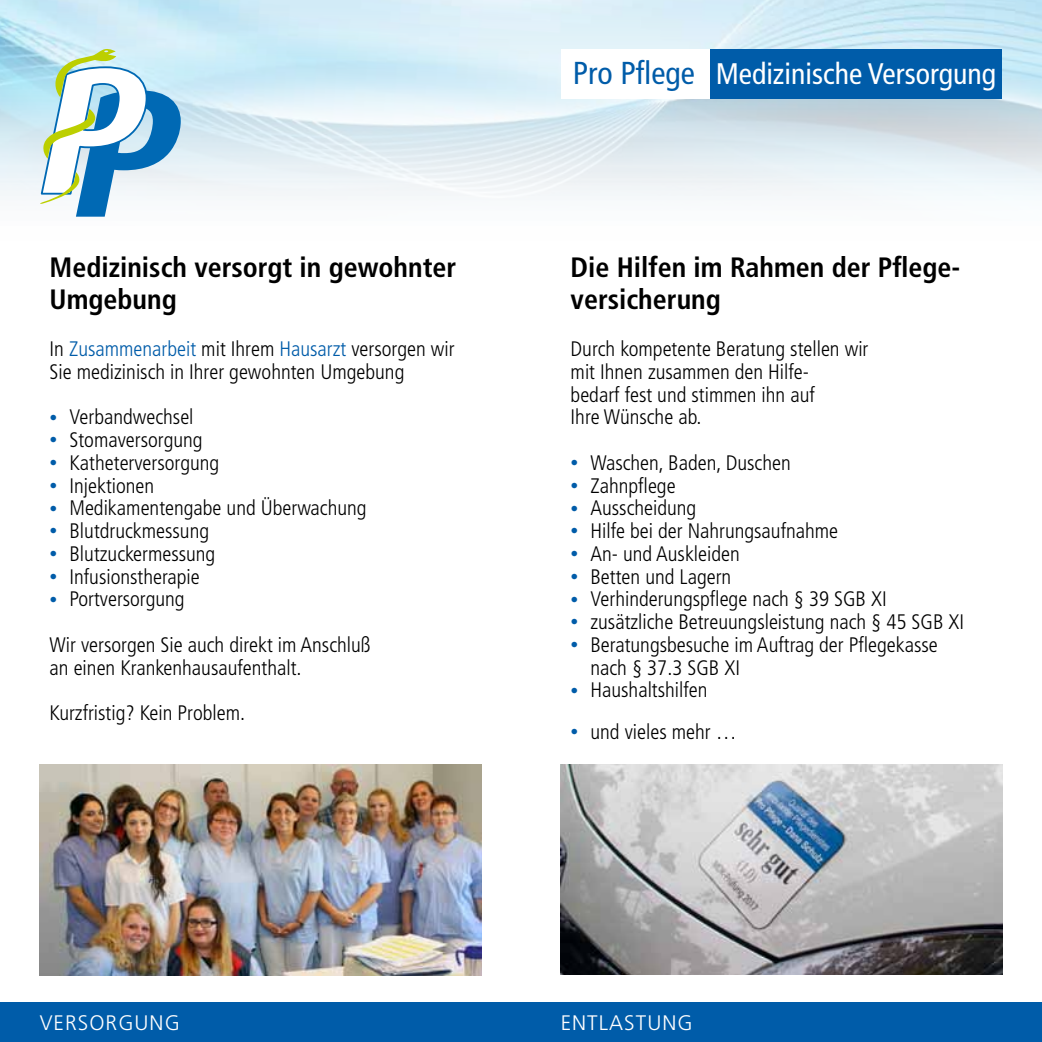
<style>
.page{position:relative;width:1042px;height:1042px;background:#fff}
.page>*{position:absolute;margin:0;border:0;box-sizing:border-box;transform-origin:0 0}
.t1{font:condensed 29.75px "Frutiger";color:#fff}
.t2{font:700 condensed 28px/31.5px "Frutiger";color:#000}
.t3{font:300 condensed 21px/22.8px "Frutiger";color:#000}
.t4{font:300 21px "Frutiger";letter-spacing:.05em;color:#fff}
.s1{color:#005ca9}
.s2{font-weight:700;font-stretch:normal;font-size:15.75px;color:#005ca9}
.s3{font-size:31.68px;color:#005ca9}
</style>
<div class="page">
<img style="left:0;top:0;width:1042px;height:196px">
<div style="left:0;top:1002px;width:1042px;height:40px;background:#005ca9"></div>
<div style="left:704px;top:50px;width:298px;height:49px;background:#005ca9"></div>
<div style="left:561px;top:50px;width:148px;height:49px;background:#fff"></div>
<img style="left:40px;top:764px;width:441px;height:211px">
<svg style="left:39px;top:48px;width:142px;height:169px"></svg>
<img style="left:561px;top:764px;width:441px;height:211px">
<h2 class="t2" style="left:50px;top:252px;width:408px">Medizinisch versorgt in gewohnter<br>Umgebung</h2>
<p class="t3" style="left:50px;top:338px;width:406px">In <span class="s1">Zusammenarbeit</span> mit Ihrem <span class="s1">Hausarzt</span> versorgen wir<br>Sie medizinisch in Ihrer gewohnten U mgebung</p>
<p class="t3" style="left:50px;top:406px;width:145px"><span class="s2">•</span> Verbandwechsel</p>
<p class="t3" style="left:50px;top:429px;width:154px"><span class="s2">•</span> Stomaversorgung</p>
<p class="t3" style="left:50px;top:451px;width:171px"><span class="s2">•</span> Katheterversorgung</p>
<p class="t3" style="left:50px;top:474px;width:106px"><span class="s2">•</span> Injektionen</p>
<p class="t3" style="left:50px;top:497px;width:318px"><span class="s2">•</span> Medikamentengabe und Überwachung</p>
<p class="t3" style="left:50px;top:520px;width:161px"><span class="s2">•</span> Blutdruckmessung</p>
<p class="t3" style="left:50px;top:542px;width:167px"><span class="s2">•</span> Blutzuckermessung</p>
<p class="t3" style="left:50px;top:565px;width:152px"><span class="s2">•</span> Infusionstherapie</p>
<p class="t3" style="left:50px;top:577px;width:322px;line-height:45.5px"><span class="s2">•</span> Portversorgung<br>Wir versorgen Sie auch direkt im Anschluß</p>
<p class="t3" style="left:50px;top:645px;width:253px;line-height:45.5px">an einen Krankenhausaufenthalt.<br>Kurzfristig? Kein Problem.</p>
<h1 class="t1" style="left:573px;top:56px;width:425px"><span class="s3">Pro Pflege</span> Medizinische Versorgung</h1>
<h2 class="t2" style="left:570px;top:252px;width:391px">Die Hilfen im Rahmen der Pflege&shy;versicherung</h2>
<p class="t3" style="left:570px;top:338px;width:299px">Durch kompetente Beratung stellen wir mit Ihnen zusammen den Hilfe-<br>bedarf fest und stimmen ihn auf<br>Ihre Wünsche ab.</p>
<p class="t3" style="left:570px;top:451px;width:222px"><span class="s2">•</span> Waschen, Baden, Duschen</p>
<p class="t3" style="left:570px;top:474px;width:107px"><span class="s2">•</span> Zahnpflege</p>
<p class="t3" style="left:570px;top:497px;width:127px"><span class="s2">•</span> Ausscheidung</p>
<p class="t3" style="left:570px;top:520px;width:269px"><span class="s2">•</span> Hilfe bei der Nahrungsaufnahme</p>
<p class="t3" style="left:570px;top:542px;width:171px"><span class="s2">•</span> An- und Auskleiden</p>
<p class="t3" style="left:570px;top:565px;width:162px"><span class="s2">•</span> Betten und Lagern</p>
<p class="t3" style="left:570px;top:588px;width:318px"><span class="s2">•</span> Verhinderungspflege nach § 39 SGB XI</p>
<p class="t3" style="left:570px;top:611px;width:395px"><span class="s2">•</span> zusätzliche Betreuungsleistung nach § 45 SGB XI</p>
<p class="t3" style="left:590px;top:633px;width:349px;text-indent:-20px"><span class="s2">•</span> Beratungsbesuche im Auftrag der Pflegekasse nach § 37.3 SGB XI</p>
<p class="t3" style="left:570px;top:679px;width:138px"><span class="s2">•</span> Haushaltshilfen</p>
<p class="t3" style="left:570px;top:721px;width:168px"><span class="s2">•</span> und vieles mehr …</p>
<p class="t4" style="left:40px;top:1011px;width:142px">VERSORGUNG</p>
<p class="t4" style="left:561px;top:1011px;width:133px">ENTLASTUNG</p>
</div>
